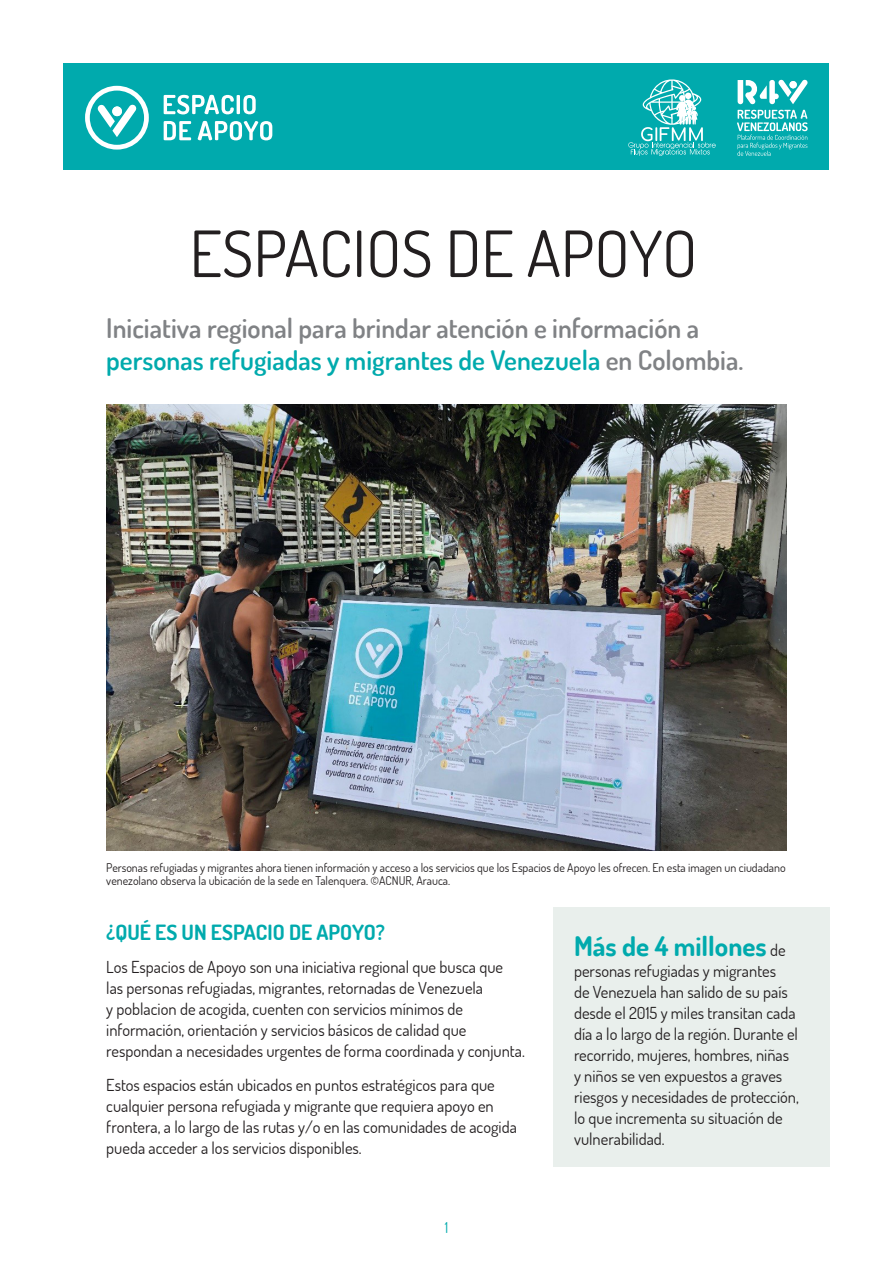
<style>
.page{position:relative;width:893px;height:1263px;background:#fff}
.page>*{position:absolute;margin:0;border:0;box-sizing:border-box;transform-origin:0 0}
.t1{font:63.75px "Dosis";color:#231f20}
.Big_Number{font:600 27px/32.4px "Dosis";color:#808285}
.Body{font:700 27px "Dosis";color:#00aaad}
.Body-2{font:700 21px "Dosis";color:#00aaad}
.Body-3{font:16.5px/21px "Dosis";color:#231f20}
.t2{font:15px "Dosis";color:#00aaad}
.Paragraph_Style_1{font:12px/13.5px "Dosis";color:#231f20}
.s1{color:#00aaad}
.s2{font-weight:400;font-size:16.5px;color:#231f20}
</style>
<div class="page">
<div style="left:64px;top:64px;width:765px;height:106px;background:#00aaad"></div>
<svg style="left:628px;top:79px;width:88px;height:77px"></svg>
<svg style="left:85px;top:86px;width:64px;height:64px"></svg>
<svg style="left:164px;top:94px;width:92px;height:21px"></svg>
<svg style="left:164px;top:121px;width:27px;height:19px"></svg>
<svg style="left:198px;top:121px;width:74px;height:20px"></svg>
<svg style="left:737px;top:79px;width:71px;height:77px"></svg>
<img style="left:106px;top:404px;width:681px;height:447px">
<div style="left:553px;top:907px;width:276px;height:259px;background:#e9efec"></div>
<p class="t1" style="left:190px;top:212px;width:509px">ESPACIOS DE APOYO</p>
<p class="Big_Number" style="left:106px;top:311px;width:639px">Iniciativa regional para brindar atención e información a <span class="s1">personas refugiadas y migrantes de Venezuela</span> en Colombia.</p>
<p class="Paragraph_Style_1" style="left:106px;top:860px;width:681px">Personas refugiadas y migrantes ahora tienen información y acceso a los servicios que los Espacios de Apoyo les ofrecen. En esta imagen un ciudadano venezolano observa la ubicación de la sede en Talenquera. ©ACNUR, Arauca.</p>
<p class="Body-2" style="left:106px;top:919px;width:280px">¿QUÉ ES UN ESPACIO DE APOYO?</p>
<p class="Body-3" style="left:106px;top:956px;width:420px">Los Espacios de Apoyo son una iniciativa regional que busca que<br>las personas refugiadas, migrantes, retornadas de Venezuela<br>y poblacion de acogida, cuenten con servicios mínimos de información, orientación y servicios básicos de calidad que respondan a necesidades urgentes de forma coordinada y conjunta.</p>
<p class="Body-3" style="left:106px;top:1073px;width:412px">Estos espacios están ubicados en puntos estratégicos para que cualquier persona refugiada y migrante que requiera apoyo en frontera, a lo largo de las rutas y/o en las comunidades de acogida pueda acceder a los servicios disponibles.</p>
<p class="Body" style="left:574px;top:929px;width:213px">Más de 4 millones <span class="s2">de</span></p>
<p class="Body-3" style="left:574px;top:960px;width:226px">personas refugiadas y migrantes<br>de Venezuela han salido de su país desde el 2015 y miles transitan cada día a lo largo de la región. Durante el recorrido, mujeres, hombres, niñas y niños se ven expuestos a graves riesgos y necesidades de protección, lo que incrementa su situación de vulnerabilidad.</p>
<p class="t2" style="left:445px;top:1218px;width:5px">1</p>
</div>
